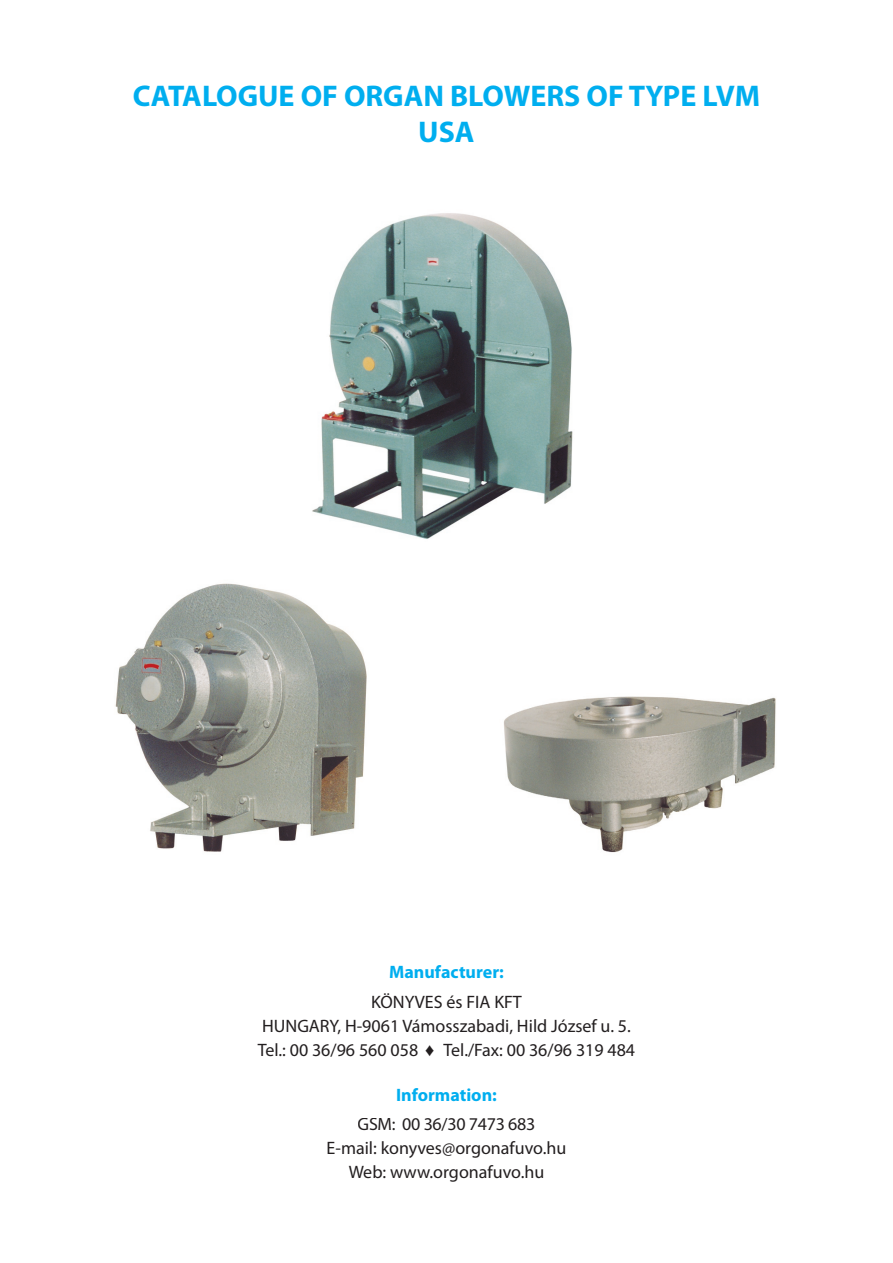
<style>
.page{position:relative;width:893px;height:1263px;background:#fff}
.page>*{position:absolute;margin:0;border:0;box-sizing:border-box;transform-origin:0 0}
.t1{font:700 30px/36px "Myriad Pro";color:#00aeef;text-align:center}
.t2{font:18px/24px "Myriad Pro";color:#231f20;text-align:center}
.t3{font:700 18px "Myriad Pro";color:#00aeef}
.s1{font-family:"Arial"}
</style>
<div class="page">
<img style="left:312px;top:213px;width:261px;height:326px">
<img style="left:115px;top:583px;width:252px;height:269px">
<img style="left:504px;top:696px;width:272px;height:157px">
<h1 class="t1" style="left:133px;top:78px;width:629px">CATALOGUE OF ORGAN BLOWERS OF TYPE LVM<br>USA</h1>
<p class="t3" style="left:389px;top:962px;width:116px">Manufacturer:</p>
<p class="t2" style="left:258px;top:990px;width:379px">KÖNYVES és FIA KFT<br>HUNGARY, H-9061 Vámosszabadi, Hild József u. 5.<br>Tel.: 00 36/96 560 058 <span class="s1">♦</span> Tel./Fax: 00 36/96 319 484</p>
<p class="t3" style="left:396px;top:1085px;width:102px">Information:</p>
<p class="t2" style="left:327px;top:1113px;width:241px">GSM: 00 36/30 7473 683<br>E-mail: konyves@orgonafuvo.hu<br>Web: www.orgonafuvo.hu</p>
</div>
